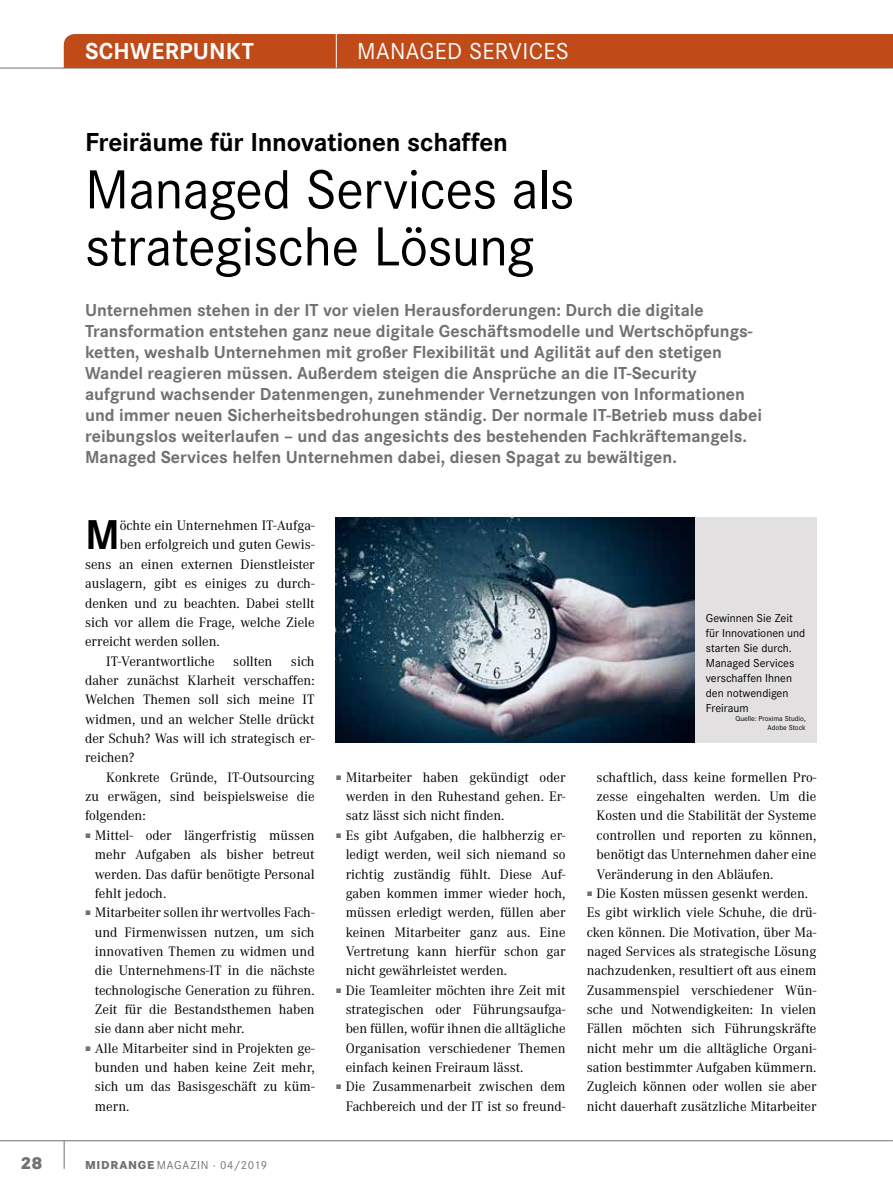
<style>
.page{position:relative;width:893px;height:1191px;background:#fff}
.page>*{position:absolute;margin:0;border:0;box-sizing:border-box;transform-origin:0 0}
.t1{font:57px/57px "Corporate S";letter-spacing:-.015em;color:#000}
.t2{font:700 43.2px "Corporate S";color:#000}
.t3{font:700 27px "Corporate S";letter-spacing:-.01em;color:#000}
.t4{font:24px "Corporate S";letter-spacing:.015em;color:#fff}
.t5{font:700 24px "Corporate S";letter-spacing:.01em;color:#fff}
.t6{font:700 18px/21px "Corporate S";color:#707172}
.t7{font:800 18px "Corporate S";color:#707172}
.t8{font:14.25px/19.4px "Corporate A";color:#000;text-align:justify}
.t9{font:12px/15px "Corporate S";color:#000}
.t10{font:12px "Corporate S";letter-spacing:.065em;color:#707172}
.t11{font:7.5px/9px "Corporate S";color:#000;text-align:right}
.s1{font-family:"The Sans Bold Expert";font-size:6.75px;color:#707172}
.s2{font-weight:800}
</style>
<div class="page">
<div style="left:64px;top:34px;width:829px;height:34px;background:#c14a19"></div>
<hr style="left:0;top:1140px;width:893px;height:1px;background:#707172">
<svg style="left:64px;top:1140px;width:1px;height:28px"></svg>
<hr style="left:336px;top:34px;width:1px;height:34px;background:#fff">
<img style="left:336px;top:518px;width:359px;height:225px">
<div style="left:695px;top:518px;width:121px;height:225px;background:#e2e0e0"></div>
<hr style="left:0;top:68px;width:893px;height:1px;background:#707172">
<p class="t7" style="left:20px;top:1152px;width:24px">28</p>
<h3 class="t5" style="left:85px;top:37px;width:170px">SCHWERPUNKT</h3>
<h3 class="t4" style="left:357px;top:37px;width:213px">MANAGED SERVICES</h3>
<h3 class="t3" style="left:85px;top:127px;width:425px">Freiräume für Innovationen schaffen</h3>
<h1 class="t1" style="left:85px;top:161px;width:491px">Managed Services als strategische Lösung</h1>
<p class="t6" style="left:85px;top:300px;width:679px">Unternehmen stehen in der IT vor vielen Herausforderungen: Durch die digitale Transformation entstehen ganz neue digitale Geschäftsmodelle und Wertschöpfungs&shy;ketten, weshalb Unternehmen mit großer Flexibilität und Agilität auf den stetigen Wandel reagieren müssen. Außerdem steigen die Ansprüche an die IT-Security aufgrund wachsender Datenmengen, zunehmender Vernetzungen von Informationen und immer neuen Sicherheitsbedrohungen ständig. Der normale IT-Betrieb muss dabei reibungslos weiterlaufen – und das angesichts des bestehenden Fachkräftemangels.<br>Managed Services helfen Unternehmen dabei, diesen Spagat zu bewältigen.</p>
<h2 class="t2" style="left:85px;top:510px;width:36px">M</h2>
<p class="t8" style="left:120px;top:516px;width:196px">öchte ein Unternehmen IT-Aufga-</p>
<p class="t8" style="left:120px;top:535px;width:196px">ben erfolgreich und guten Gewis-</p>
<p class="t8" style="left:85px;top:555px;width:231px">sens an einen externen Dienstleister</p>
<p class="t8" style="left:85px;top:574px;width:231px">auslagern, gibt es einiges zu durch-</p>
<p class="t8" style="left:85px;top:593px;width:231px">denken und zu beachten. Dabei stellt</p>
<p class="t8" style="left:85px;top:613px;width:231px">sich vor allem die Frage, welche Ziele</p>
<p class="t8" style="left:85px;top:632px;width:136px">erreicht werden sollen.</p>
<p class="t8" style="left:106px;top:651px;width:110px">IT-Verantwortliche</p>
<p class="t8" style="left:233px;top:651px;width:41px">sollten</p>
<p class="t8" style="left:85px;top:651px;width:231px;text-indent:206px">sich daher zunächst Klarheit verschaffen:<br>Welchen Themen soll sich meine IT widmen, und an welcher Stelle drückt der Schuh? Was will ich strategisch er&shy;reichen?</p>
<p class="t8" style="left:106px;top:767px;width:210px">Konkrete Gründe, IT-Outsourcing</p>
<p class="t8" style="left:85px;top:787px;width:231px">zu erwägen, sind beispielsweise die</p>
<p class="t8" style="left:85px;top:806px;width:62px">folgenden:</p>
<p class="t8" style="left:85px;top:825px;width:231px"><span class="s1">ó</span> Mittel- oder längerfristig müssen</p>
<p class="t8" style="left:95px;top:845px;width:221px">mehr Aufgaben als bisher betreut</p>
<p class="t8" style="left:95px;top:864px;width:221px">werden. Das dafür benötigte Personal</p>
<p class="t8" style="left:95px;top:883px;width:73px">fehlt jedoch.</p>
<p class="t8" style="left:85px;top:903px;width:231px"><span class="s1">ó</span> Mitarbeiter sollen ihr wertvolles Fach-</p>
<p class="t8" style="left:95px;top:922px;width:221px">und Firmenwissen nutzen, um sich</p>
<p class="t8" style="left:95px;top:942px;width:221px">innovativen Themen zu widmen und</p>
<p class="t8" style="left:95px;top:961px;width:221px">die Unternehmens-IT in die nächste</p>
<p class="t8" style="left:95px;top:980px;width:221px">technologische Generation zu führen.</p>
<p class="t8" style="left:95px;top:1000px;width:221px">Zeit für die Bestandsthemen haben</p>
<p class="t8" style="left:95px;top:1019px;width:151px">sie dann aber nicht mehr.</p>
<p class="t8" style="left:85px;top:1038px;width:231px"><span class="s1">ó</span> Alle Mitarbeiter sind in Projekten ge-</p>
<p class="t8" style="left:95px;top:1058px;width:221px">bunden und haben keine Zeit mehr,</p>
<p class="t8" style="left:95px;top:1077px;width:221px">sich um das Basisgeschäft zu küm-</p>
<p class="t8" style="left:95px;top:1096px;width:36px">mern.</p>
<p class="t10" style="left:85px;top:1158px;width:184px"><span class="s2">MIDRANGE</span> MAGAZIN · 04/2019</p>
<p class="t8" style="left:336px;top:767px;width:231px"><span class="s1">ó</span> Mitarbeiter haben gekündigt oder</p>
<p class="t8" style="left:346px;top:787px;width:221px">werden in den Ruhestand gehen. Er-</p>
<p class="t8" style="left:346px;top:806px;width:160px">satz lässt sich nicht finden.</p>
<p class="t8" style="left:336px;top:825px;width:231px"><span class="s1">ó</span> Es gibt Aufgaben, die halbherzig er-</p>
<p class="t8" style="left:346px;top:845px;width:221px">ledigt werden, weil sich niemand so</p>
<p class="t8" style="left:346px;top:864px;width:221px">richtig zuständig fühlt. Diese Auf-</p>
<p class="t8" style="left:346px;top:883px;width:221px">gaben kommen immer wieder hoch,</p>
<p class="t8" style="left:346px;top:903px;width:221px">müssen erledigt werden, füllen aber</p>
<p class="t8" style="left:346px;top:922px;width:221px">keinen Mitarbeiter ganz aus. Eine</p>
<p class="t8" style="left:346px;top:942px;width:221px">Vertretung kann hierfür schon gar</p>
<p class="t8" style="left:346px;top:961px;width:163px">nicht gewährleistet werden.</p>
<p class="t8" style="left:336px;top:980px;width:231px"><span class="s1">ó</span> Die Teamleiter möchten ihre Zeit mit</p>
<p class="t8" style="left:346px;top:1000px;width:221px">strategischen oder Führungsaufga-</p>
<p class="t8" style="left:346px;top:1019px;width:221px">ben füllen, wofür ihnen die alltägliche</p>
<p class="t8" style="left:346px;top:1038px;width:221px">Organisation verschiedener Themen</p>
<p class="t8" style="left:346px;top:1058px;width:179px">einfach keinen Freiraum lässt.</p>
<p class="t8" style="left:336px;top:1077px;width:231px"><span class="s1">ó</span> Die Zusammenarbeit zwischen dem</p>
<p class="t8" style="left:346px;top:1096px;width:221px">Fachbereich und der IT ist so freund-</p>
<p class="t9" style="left:706px;top:611px;width:101px">Gewinnen Sie Zeit für Innovationen und starten Sie durch.<br>Managed Services verschaffen Ihnen den notwendigen<br>Freiraum</p>
<p class="t11" style="left:735px;top:714px;width:72px">Quelle: Proxima Studio,<br>Adobe Stock</p>
<p class="t8" style="left:597px;top:767px;width:221px">schaftlich, dass keine formellen Pro-</p>
<p class="t8" style="left:597px;top:787px;width:221px">zesse eingehalten werden. Um die</p>
<p class="t8" style="left:597px;top:806px;width:221px">Kosten und die Stabilität der Systeme</p>
<p class="t8" style="left:597px;top:825px;width:221px">controllen und reporten zu können,</p>
<p class="t8" style="left:597px;top:845px;width:221px">benötigt das Unternehmen daher eine</p>
<p class="t8" style="left:597px;top:864px;width:178px">Veränderung in den Abläufen.</p>
<p class="t8" style="left:587px;top:883px;width:223px"><span class="s1">ó</span> Die Kosten müssen gesenkt werden.</p>
<p class="t8" style="left:587px;top:903px;width:231px">Es gibt wirklich viele Schuhe, die drü-</p>
<p class="t8" style="left:587px;top:922px;width:231px">cken können. Die Motivation, über Ma-</p>
<p class="t8" style="left:587px;top:942px;width:231px">naged Services als strategische Lösung</p>
<p class="t8" style="left:587px;top:961px;width:231px">nachzudenken, resultiert oft aus einem</p>
<p class="t8" style="left:587px;top:980px;width:231px">Zusammenspiel verschiedener Wün-</p>
<p class="t8" style="left:587px;top:1000px;width:231px">sche und Notwendigkeiten: In vielen</p>
<p class="t8" style="left:587px;top:1019px;width:231px">Fällen möchten sich Führungskräfte</p>
<p class="t8" style="left:587px;top:1038px;width:231px">nicht mehr um die alltägliche Organi-</p>
<p class="t8" style="left:587px;top:1058px;width:231px">sation bestimmter Aufgaben kümmern.</p>
<p class="t8" style="left:587px;top:1077px;width:231px">Zugleich können oder wollen sie aber</p>
<p class="t8" style="left:587px;top:1096px;width:231px">nicht dauerhaft zusätzliche Mitarbeiter</p>
</div>
